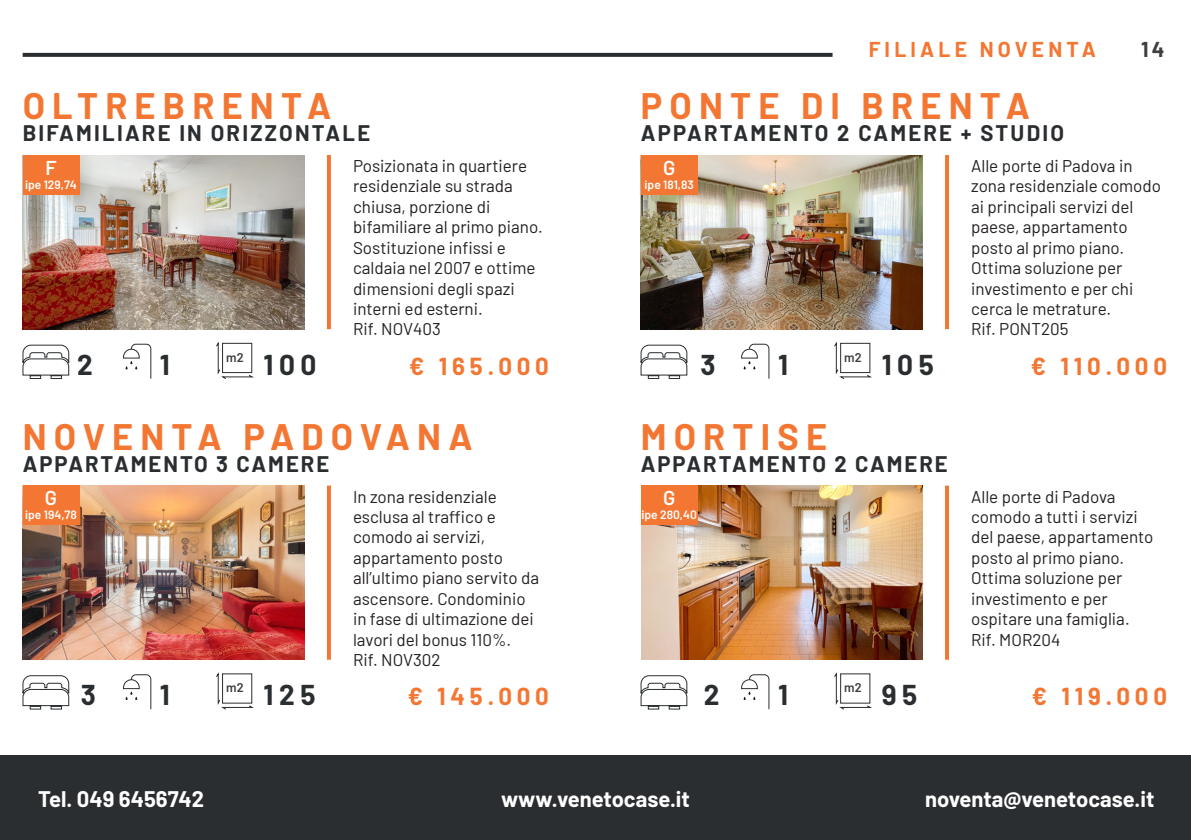
<style>
.page{position:relative;width:1191px;height:840px;background:#fff}
.page>*{position:absolute;margin:0;border:0;box-sizing:border-box;transform-origin:0 0}
.t1{font:700 36px "Barlow";letter-spacing:.2em;color:#f37733}
.t2{font:700 28px "Barlow";letter-spacing:.2em;color:#2a2e30}
.t3{font:700 24px "Barlow";letter-spacing:.2em;color:#f37733}
.t4{font:700 22px "Barlow";letter-spacing:.09em;color:#2a2e30}
.t5{font:700 22px "Barlow";color:#fff}
.t6{font:700 21px "Barlow";letter-spacing:.2em;color:#f37733}
.t7{font:700 21px "Barlow";color:#3e3e3f}
.t8{font:600 20px "Barlow";color:#fff}
.t9{font:17px/20.4px "Barlow";color:#231f20}
.t10{font:600 12.6px "Barlow";color:#3e3e3f}
.t11{font:600 12px "Barlow";color:#fff}
</style>
<div class="page">
<svg style="left:23px;top:53px;width:809px;height:4px;background:#303436"></svg>
<div style="left:0;top:755px;width:1191px;height:84px;background:#2a2e30"></div>
<hr style="left:327px;top:485px;width:4px;height:174px;background:#f37733">
<svg style="left:216px;top:672px;width:38px;height:38px"></svg>
<svg style="left:123px;top:674px;width:29px;height:35px"></svg>
<svg style="left:22px;top:675px;width:48px;height:35px"></svg>
<svg style="left:834px;top:672px;width:38px;height:38px"></svg>
<svg style="left:741px;top:674px;width:29px;height:35px"></svg>
<svg style="left:640px;top:675px;width:47px;height:35px"></svg>
<hr style="left:945px;top:485px;width:4px;height:174px;background:#f37733">
<hr style="left:945px;top:155px;width:4px;height:174px;background:#f37733">
<svg style="left:834px;top:341px;width:38px;height:38px"></svg>
<svg style="left:741px;top:343px;width:29px;height:36px"></svg>
<svg style="left:640px;top:344px;width:47px;height:35px"></svg>
<svg style="left:216px;top:341px;width:38px;height:38px"></svg>
<svg style="left:123px;top:343px;width:29px;height:36px"></svg>
<svg style="left:22px;top:344px;width:48px;height:35px"></svg>
<hr style="left:327px;top:155px;width:4px;height:174px;background:#f37733">
<img style="left:641px;top:485px;width:282px;height:174px">
<div style="left:641px;top:485px;width:56px;height:40px;background:#f37733"></div>
<img style="left:23px;top:485px;width:282px;height:174px">
<div style="left:23px;top:485px;width:56px;height:40px;background:#f37733"></div>
<img style="left:641px;top:155px;width:282px;height:174px">
<div style="left:641px;top:155px;width:56px;height:40px;background:#f37733"></div>
<img style="left:23px;top:155px;width:282px;height:174px">
<div style="left:23px;top:155px;width:56px;height:40px;background:#f37733"></div>
<p class="t6" style="left:868px;top:34px;width:229px">FILIALE NOVENTA</p>
<p class="t7" style="left:1141px;top:34px;width:25px">14</p>
<p class="t1" style="left:23px;top:80px;width:310px">OLTREBRENTA</p>
<p class="t1" style="left:641px;top:80px;width:391px">PONTE DI BRENTA</p>
<p class="t4" style="left:23px;top:117px;width:349px">BIFAMILIARE IN ORIZZONTALE</p>
<p class="t4" style="left:641px;top:117px;width:425px">APPARTAMENTO 2 CAMERE + STUDIO</p>
<p class="t8" style="left:45px;top:153px;width:13px">F</p>
<p class="t11" style="left:25px;top:176px;width:53px">ipe 129,74</p>
<p class="t9" style="left:353px;top:154px;width:191px">Posizionata in quartiere residenziale su strada chiusa, porzione di bifamiliare al primo piano.<br>Sostituzione infissi e caldaia nel 2007 e ottime dimensioni degli spazi interni ed esterni.</p>
<p class="t9" style="left:353px;top:317px;width:89px">Rif. NOV403</p>
<p class="t8" style="left:663px;top:153px;width:14px">G</p>
<p class="t11" style="left:644px;top:176px;width:51px">ipe 181,83</p>
<p class="t9" style="left:971px;top:154px;width:191px">Alle porte di Padova in zona residenziale comodo ai principali servizi del paese, appartamento posto al primo piano.<br>Ottima soluzione per investimento e per chi cerca le metrature.</p>
<p class="t9" style="left:971px;top:317px;width:99px">Rif. PONT205</p>
<p class="t10" style="left:226px;top:347px;width:19px">m2</p>
<p class="t10" style="left:844px;top:347px;width:19px">m2</p>
<p class="t2" style="left:77px;top:344px;width:17px">2</p>
<p class="t2" style="left:160px;top:344px;width:11px">1</p>
<p class="t2" style="left:263px;top:344px;width:55px">100</p>
<p class="t3" style="left:409px;top:348px;width:141px">€ 165.000</p>
<p class="t2" style="left:700px;top:344px;width:17px">3</p>
<p class="t2" style="left:778px;top:344px;width:11px">1</p>
<p class="t2" style="left:881px;top:344px;width:54px">105</p>
<p class="t3" style="left:1031px;top:348px;width:138px">€ 110.000</p>
<p class="t1" style="left:23px;top:410px;width:451px">NOVENTA PADOVANA</p>
<p class="t1" style="left:641px;top:410px;width:188px">MORTISE</p>
<p class="t4" style="left:23px;top:447px;width:308px">APPARTAMENTO 3 CAMERE</p>
<p class="t4" style="left:641px;top:447px;width:308px">APPARTAMENTO 2 CAMERE</p>
<p class="t8" style="left:45px;top:483px;width:14px">G</p>
<p class="t11" style="left:25px;top:506px;width:53px">ipe 194,78</p>
<p class="t9" style="left:353px;top:484px;width:188px">In zona residenziale esclusa al traffico e comodo ai servizi, appartamento posto all’ultimo piano servito da ascensore. Condominio in fase di ultimazione dei lavori del bonus 110%.</p>
<p class="t9" style="left:353px;top:648px;width:89px">Rif. NOV302</p>
<p class="t8" style="left:663px;top:483px;width:14px">G</p>
<p class="t11" style="left:641px;top:506px;width:57px">ipe 280,40</p>
<p class="t9" style="left:971px;top:484px;width:184px">Alle porte di Padova comodo a tutti i servizi del paese, appartamento posto al primo piano.<br>Ottima soluzione per investimento e per ospitare una famiglia.</p>
<p class="t9" style="left:971px;top:627px;width:91px">Rif. MOR204</p>
<p class="t10" style="left:226px;top:678px;width:19px">m2</p>
<p class="t10" style="left:844px;top:678px;width:19px">m2</p>
<p class="t2" style="left:81px;top:674px;width:17px">3</p>
<p class="t2" style="left:160px;top:674px;width:11px">1</p>
<p class="t2" style="left:263px;top:674px;width:53px">125</p>
<p class="t3" style="left:408px;top:678px;width:143px">€ 145.000</p>
<p class="t2" style="left:704px;top:674px;width:17px">2</p>
<p class="t2" style="left:778px;top:674px;width:11px">1</p>
<p class="t2" style="left:881px;top:674px;width:37px">95</p>
<p class="t3" style="left:1031px;top:678px;width:137px">€ 119.000</p>
<p class="t5" style="left:38px;top:782px;width:168px">Tel. 049 6456742</p>
<p class="t5" style="left:925px;top:782px;width:231px">noventa@venetocase.it</p>
<p class="t5" style="left:501px;top:782px;width:190px">www.venetocase.it</p>
</div>
